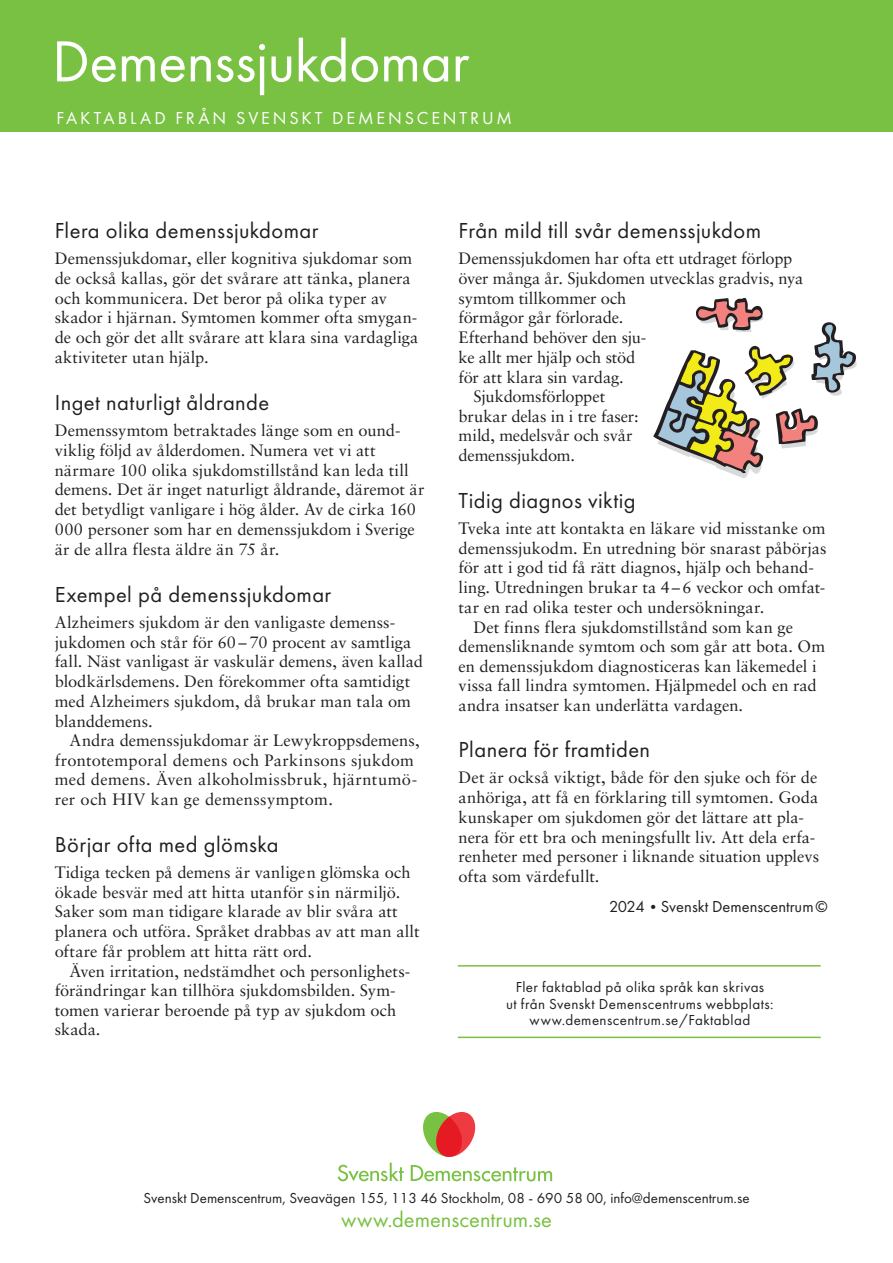
<style>
.page{position:relative;width:893px;height:1263px;background:#fff}
.page>*{position:absolute;margin:0;border:0;box-sizing:border-box;transform-origin:0 0}
.t1{font:60px "Futura PT";letter-spacing:-.01em;color:#fff}
.t2{font:22.5px "Futura PT";letter-spacing:.02em;color:#231f20}
.t3{font:22.5px "Futura PT";color:#79c142}
.t4{font:18px "Futura PT";letter-spacing:.16em;color:#fff}
.t5{font:16.5px/19.8px "Sabon LT Pro";color:#231f20}
.t6{font:16.5px "Futura PT";color:#231f20}
.t7{font:16.5px "Sabon LT Pro";letter-spacing:-.02em;color:#231f20}
.t8{font:15px/16.5px "Futura PT";letter-spacing:.02em;color:#231f20;text-align:center}
.t9{font:15px "Futura PT";color:#231f20}
.s1{font-size:15px}
</style>
<div class="page">
<div style="left:0;top:0;width:893px;height:131px;background:#79c142"></div>
<svg style="left:338px;top:1162px;width:66px;height:19px"></svg>
<svg style="left:411px;top:1112px;width:141px;height:69px"></svg>
<svg style="left:653px;top:298px;width:204px;height:181px"></svg>
<hr style="left:458px;top:965px;width:363px;height:1px;background:#79c142">
<hr style="left:458px;top:1036px;width:363px;height:2px;background:#79c142">
<h1 class="t1" style="left:52px;top:26px;width:419px">Demenssjukdomar</h1>
<p class="t4" style="left:56px;top:107px;width:457px">FAKTABLAD FRÅN SVENSKT DEMENSCENTRUM</p>
<h2 class="t2" style="left:55px;top:217px;width:265px">Flera olika demenssjukdomar</h2>
<p class="t5" style="left:55px;top:248px;width:365px">Demenssjukdomar, eller kognitiva sjukdomar som de också kallas, gör det svårare att tänka, planera och kommunicera. Det beror på olika typer av skador i hjärnan. Symtomen kommer ofta smygan&shy;de och gör det allt svårare att klara sina vardagliga aktiviteter utan hjälp.</p>
<h2 class="t2" style="left:55px;top:389px;width:216px">Inget naturligt åldrande</h2>
<p class="t5" style="left:55px;top:420px;width:371px">Demenssymtom betraktades länge som en ound&shy;viklig följd av ålderdomen. Numera vet vi att närmare 100 olika sjukdomstillstånd kan leda till demens. Det är inget naturligt åldrande, däremot är det betydligt vanligare i hög ålder. Av de cirka 160<br>000 personer som har en demenssjukdom i Sverige är de allra flesta äldre än 75 år.</p>
<h2 class="t2" style="left:55px;top:581px;width:278px">Exempel på demenssjukdomar</h2>
<p class="t5" style="left:55px;top:612px;width:370px">Alzheimers sjukdom är den vanligaste demenss&shy;jukdomen och står för 60 – 70 procent av samtliga fall. Näst vanligast är vaskulär demens, även kallad blodkärlsdemens. Den förekommer ofta samtidigt med Alzheimers sjukdom, då brukar man tala om blanddemens.</p>
<p class="t5" style="left:55px;top:730px;width:367px;text-indent:15px">Andra demenssjukdomar är Lewykroppsdemens, frontotemporal demens och Parkinsons sjukdom med demens. Även alkoholmissbruk, hjärntumö&shy;rer och HIV kan ge demenssymptom.</p>
<h2 class="t2" style="left:55px;top:831px;width:226px">Börjar ofta med glömska</h2>
<p class="t5" style="left:55px;top:862px;width:366px">Tidiga tecken på demens är vanligen glömska och ökade besvär med att hitta utanför sin närmiljö.<br>Saker som man tidigare klarade av blir svåra att planera och utföra. Språket drabbas av att man allt oftare får problem att hitta rätt ord.</p>
<p class="t5" style="left:55px;top:960px;width:357px;text-indent:15px">Även irritation, nedstämdhet och personlighets&shy;förändringar kan tillhöra sjukdomsbilden. Sym&shy;tomen varierar beroende på typ av sjukdom och skada.</p>
<h2 class="t2" style="left:459px;top:217px;width:304px">Från mild till svår demenssjukdom</h2>
<p class="t5" style="left:459px;top:248px;width:335px">Demenssjukdomen har ofta ett utdraget förlopp</p>
<p class="t5" style="left:459px;top:268px;width:346px">över många år. Sjukdomen utvecklas gradvis, nya</p>
<p class="t5" style="left:459px;top:287px;width:169px">symtom tillkommer och</p>
<p class="t5" style="left:459px;top:307px;width:166px">förmågor går förlorade.</p>
<p class="t5" style="left:459px;top:327px;width:189px">Efterhand behöver den sju-</p>
<p class="t5" style="left:459px;top:347px;width:178px">ke allt mer hjälp och stöd</p>
<p class="t5" style="left:459px;top:367px;width:167px">för att klara sin vardag.</p>
<p class="t7" style="left:473px;top:386px;width:133px">Sjukdomsförloppet</p>
<p class="t5" style="left:459px;top:406px;width:182px">brukar delas in i tre faser:</p>
<p class="t5" style="left:459px;top:425px;width:175px">mild, medelsvår och svår</p>
<p class="t5" style="left:459px;top:445px;width:118px">demenssjukdom.</p>
<h2 class="t2" style="left:459px;top:487px;width:179px">Tidig diagnos viktig</h2>
<p class="t5" style="left:459px;top:518px;width:368px">Tveka inte att kontakta en läkare vid misstanke om</p>
<p class="t5" style="left:459px;top:537px;width:370px">demenssjukodm. En utredning bör snarast påbörjas</p>
<p class="t5" style="left:459px;top:557px;width:357px">för att i god tid få rätt diagnos, hjälp och behand-</p>
<p class="t5" style="left:459px;top:577px;width:368px">ling. Utredningen brukar ta 4– 6 veckor och omfat-</p>
<p class="t5" style="left:459px;top:597px;width:307px">tar en rad olika tester och undersökningar.</p>
<p class="t5" style="left:473px;top:616px;width:321px">Det finns flera sjukdomstillstånd som kan ge</p>
<p class="t5" style="left:459px;top:636px;width:368px">demensliknande symtom och som går att bota. Om</p>
<p class="t5" style="left:459px;top:655px;width:360px">en demenssjukdom diagnosticeras kan läkemedel i</p>
<p class="t5" style="left:459px;top:675px;width:360px">vissa fall lindra symtomen. Hjälpmedel och en rad</p>
<p class="t5" style="left:459px;top:694px;width:286px">andra insatser kan underlätta vardagen.</p>
<h2 class="t2" style="left:459px;top:736px;width:193px">Planera för framtiden</h2>
<p class="t5" style="left:459px;top:767px;width:362px">Det är också viktigt, både för den sjuke och för de anhöriga, att få en förklaring till symtomen. Goda kunskaper om sjukdomen gör det lättare att pla&shy;nera för ett bra och meningsfullt liv. Att dela erfa&shy;renheter med personer i liknande situation upplevs ofta som värdefullt.</p>
<p class="t6" style="left:609px;top:897px;width:220px">2024<span class="s1">•</span>Svenskt Demenscentrum©</p>
<p class="t8" style="left:506px;top:979px;width:269px">Fler faktablad på olika språk kan skrivas<br>ut från Svenskt Demenscentrums webbplats: www.demenscentrum.se/Faktablad</p>
<p class="t9" style="left:143px;top:1189px;width:608px">Svenskt Demenscentrum, Sveavägen 155, 113 46 Stockholm, 08 - 690 58 00, info@demenscentrum.se</p>
<h2 class="t3" style="left:341px;top:1206px;width:212px">www.demenscentrum.se</h2>
</div>
